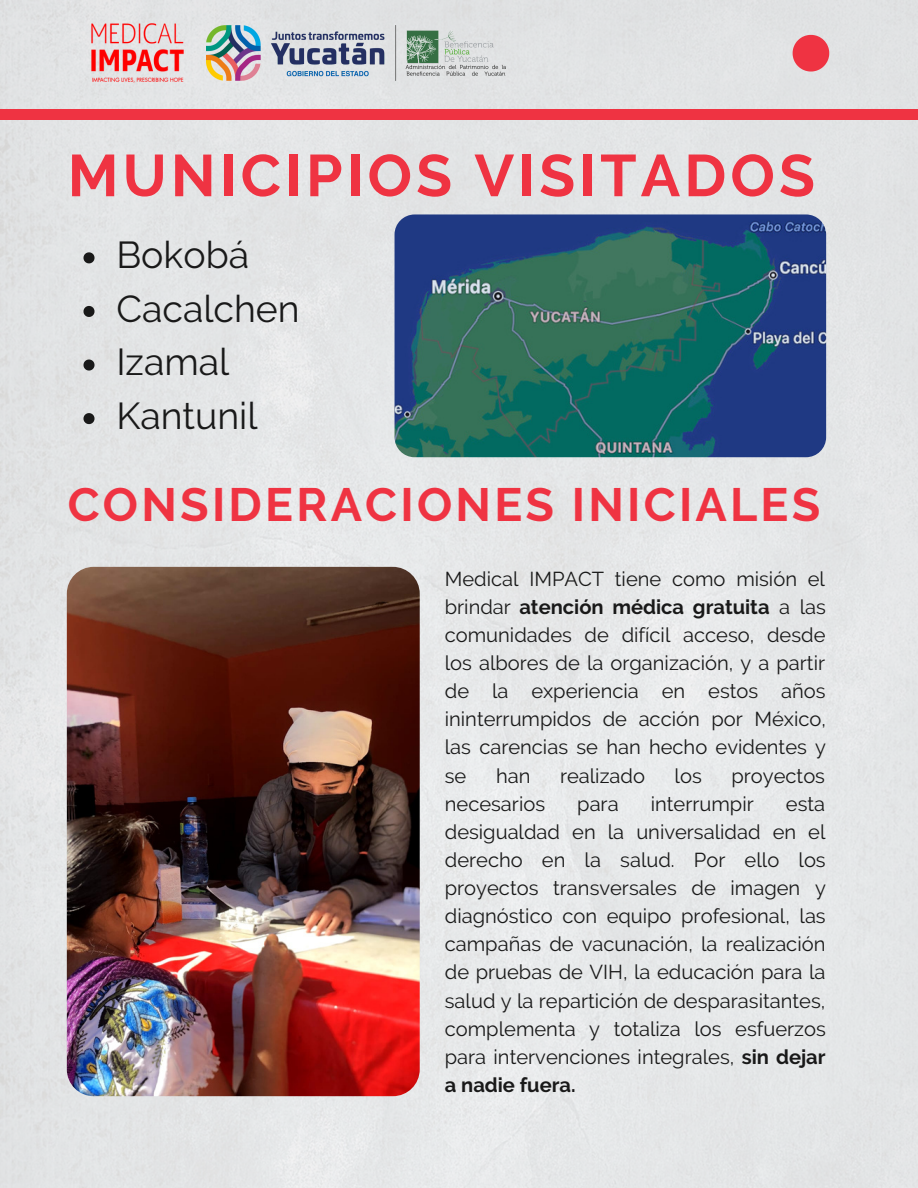
<style>
.page{position:relative;width:918px;height:1188px;background:#e4e6e7}
.page>*{position:absolute;margin:0;border:0;box-sizing:border-box;transform-origin:0 0}
.t1{font:700 58.8px "Raleway";letter-spacing:.07em;color:#ef3342}
.t2{font:700 46.65px "Raleway";letter-spacing:.07em;color:#ef3342}
.t3{font:37.35px/53.6px "Raleway";color:#191919}
.t4{font:20.1px/28.2px "Raleway";color:#191919;text-align:justify}
.s1{font-weight:700}
</style>
<div class="page">
<div style="left:0;top:109px;width:918px;height:10px;background:#ef3342"></div>
<img style="left:206px;top:26px;width:299px;height:55px">
<img style="left:89px;top:23px;width:97px;height:60px">
<img style="left:67px;top:567px;width:353px;height:529px;border-radius:27px">
<svg style="left:793px;top:35px;width:36px;height:37px"></svg>
<img style="left:395px;top:214px;width:431px;height:243px;border-radius:20px">
<svg style="left:83px;top:252px;width:12px;height:11px"></svg>
<svg style="left:83px;top:306px;width:12px;height:11px"></svg>
<svg style="left:83px;top:360px;width:12px;height:11px"></svg>
<svg style="left:83px;top:413px;width:12px;height:11px"></svg>
<h1 class="t1" style="left:68px;top:141px;width:749px">MUNICIPIOS VISITADOS</h1>
<h3 class="t3" style="left:116px;top:228px;width:185px">Bokobá<br>Cacalchen<br>Izamal<br>Kantunil</h3>
<h2 class="t2" style="left:68px;top:477px;width:754px">CONSIDERACIONES INICIALES</h2>
<p class="t4" style="left:445px;top:565px;width:383px">Medical IMPACT tiene como misión el brindar <span class="s1">atención médica gratuita</span> a las comunidades de difícil acceso, desde los albores de la organización, y a partir de la experiencia en estos años ininterrumpidos de acción por México, las carencias se han hecho evidentes y se</p>
<p class="t4" style="left:496px;top:761px;width:36px">han</p>
<p class="t4" style="left:560px;top:761px;width:87px">realizado</p>
<p class="t4" style="left:675px;top:761px;width:29px">los</p>
<p class="t4" style="left:731px;top:761px;width:95px">proyectos</p>
<p class="t4" style="left:445px;top:790px;width:102px">necesarios</p>
<p class="t4" style="left:577px;top:790px;width:43px">para</p>
<p class="t4" style="left:651px;top:790px;width:105px">interrumpir</p>
<p class="t4" style="left:445px;top:790px;width:383px;text-indent:341px">esta desigualdad en la universalidad en el derecho en la salud. Por ello los proyectos transversales de imagen y diagnóstico con equipo profesional, las campañas de vacunación, la realización de pruebas de VIH, la educación para la salud y la repartición de desparasitantes, complementa y totaliza los esfuerzos para intervenciones integrales, <span class="s1">sin dejar a nadie fuera.</span></p>
</div>
